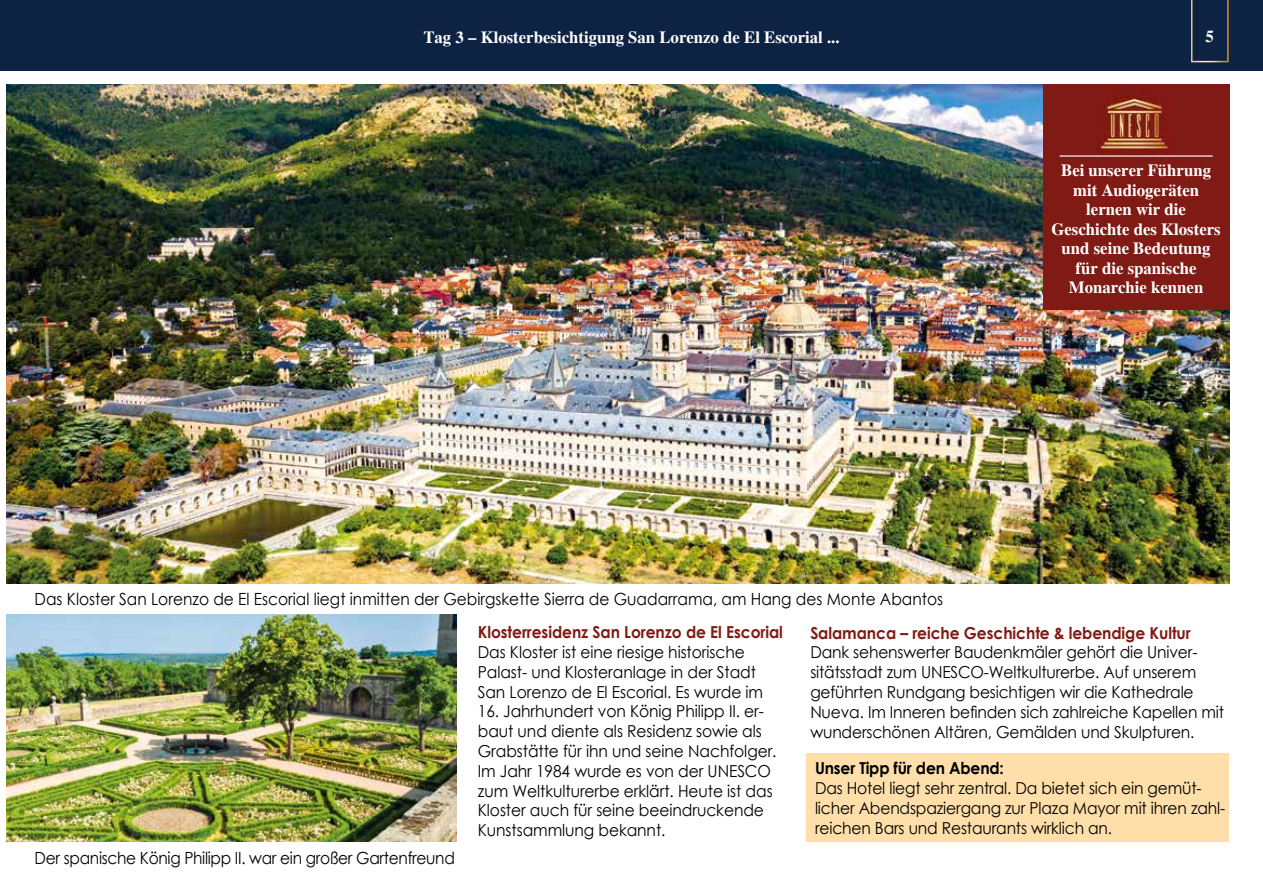
<style>
.page{position:relative;width:1263px;height:893px;background:#fff}
.page>*{position:absolute;margin:0;border:0;box-sizing:border-box;transform-origin:0 0}
.t1{font:700 16.8px/19.5px "Times";color:#fff;text-align:center}
.t2{font:16.8px "Century Gothic";color:#000;scale:.92 1}
.t3{font:16.8px "Century Gothic";letter-spacing:-.02em;color:#000;scale:.92 1}
.t4{font:16.5px/19.8px "Century Gothic";letter-spacing:-.01em;color:#000;scale:.94 1}
.t5{font:700 16.5px "Century Gothic";letter-spacing:-.005em;color:#801a14;scale:.94 1}
.t6{font:700 16.5px "Century Gothic";letter-spacing:-.01em;color:#000;scale:.94 1}
</style>
<div class="page">
<div style="left:0;top:0;width:1263px;height:70px;background:#0e2244"></div>
<img style="left:7px;top:615px;width:449px;height:227px">
<img style="left:7px;top:84px;width:1222px;height:500px">
<div style="left:1043px;top:84px;width:186px;height:226px;background:#801a14"></div>
<img style="left:1096px;top:96px;width:73px;height:59px">
<hr style="left:1059px;top:155px;width:154px;height:2px;background:#fff">
<div style="left:806px;top:753px;width:423px;height:89px;background:#fedea9"></div>
<svg style="left:1191px;top:0;width:38px;height:62px"></svg>
<p class="t1" style="left:423px;top:27px;width:418px">Tag 3 – Klosterbesichtigung San Lorenzo de El Escorial ...</p>
<p class="t1" style="left:1205px;top:26px;width:10px">5</p>
<p class="t1" style="left:1051px;top:160px;width:171px">Bei unserer Führung mit Audiogeräten lernen wir die<br>Geschichte des Klosters und seine Bedeutung für die spanische<br>Monarchie kennen</p>
<p class="t2" style="left:35px;top:588px;width:989px">Das Kloster San Lorenzo de El Escorial liegt inmitten der Gebirgskette Sierra de Guadarrama, am Hang des Monte Abantos</p>
<p class="t5" style="left:478px;top:620px;width:326px">Klosterresidenz San Lorenzo de El Escorial</p>
<p class="t4" style="left:478px;top:642px;width:305px">Das Kloster ist eine riesige historische<br>Palast- und Klosteranlage in der Stadt<br>San Lorenzo de El Escorial. Es wurde im</p>
<p class="t4" style="left:478px;top:701px;width:319px">16. Jahrhundert von König Philipp II. er&shy;baut und diente als Residenz sowie als Grabstätte für ihn und seine Nachfolger.<br>Im Jahr 1984 wurde es von der UNESCO zum Weltkulturerbe erklärt. Heute ist das Kloster auch für seine beeindruckende Kunstsammlung bekannt.</p>
<p class="t5" style="left:810px;top:620px;width:406px">Salamanca – reiche Geschichte &amp; lebendige Kultur</p>
<p class="t4" style="left:810px;top:642px;width:442px">Dank sehenswerter Baudenkmäler gehört die Univer&shy;sitätsstadt zum UNESCO-Weltkulturerbe. Auf unserem geführten Rundgang besichtigen wir die Kathedrale Nueva. Im Inneren befinden sich zahlreiche Kapellen mit wunderschönen Altären, Gemälden und Skulpturen.</p>
<p class="t6" style="left:815px;top:756px;width:202px">Unser Tipp für den Abend:</p>
<p class="t4" style="left:815px;top:778px;width:438px">Das Hotel liegt sehr zentral. Da bietet sich ein gemüt&shy;licher Abendspaziergang zur Plaza Mayor mit ihren zahl&shy;reichen Bars und Restaurants wirklich an.</p>
<p class="t3" style="left:35px;top:846px;width:458px">Der spanische König Philipp II. war ein großer Gartenfreund</p>
</div>
